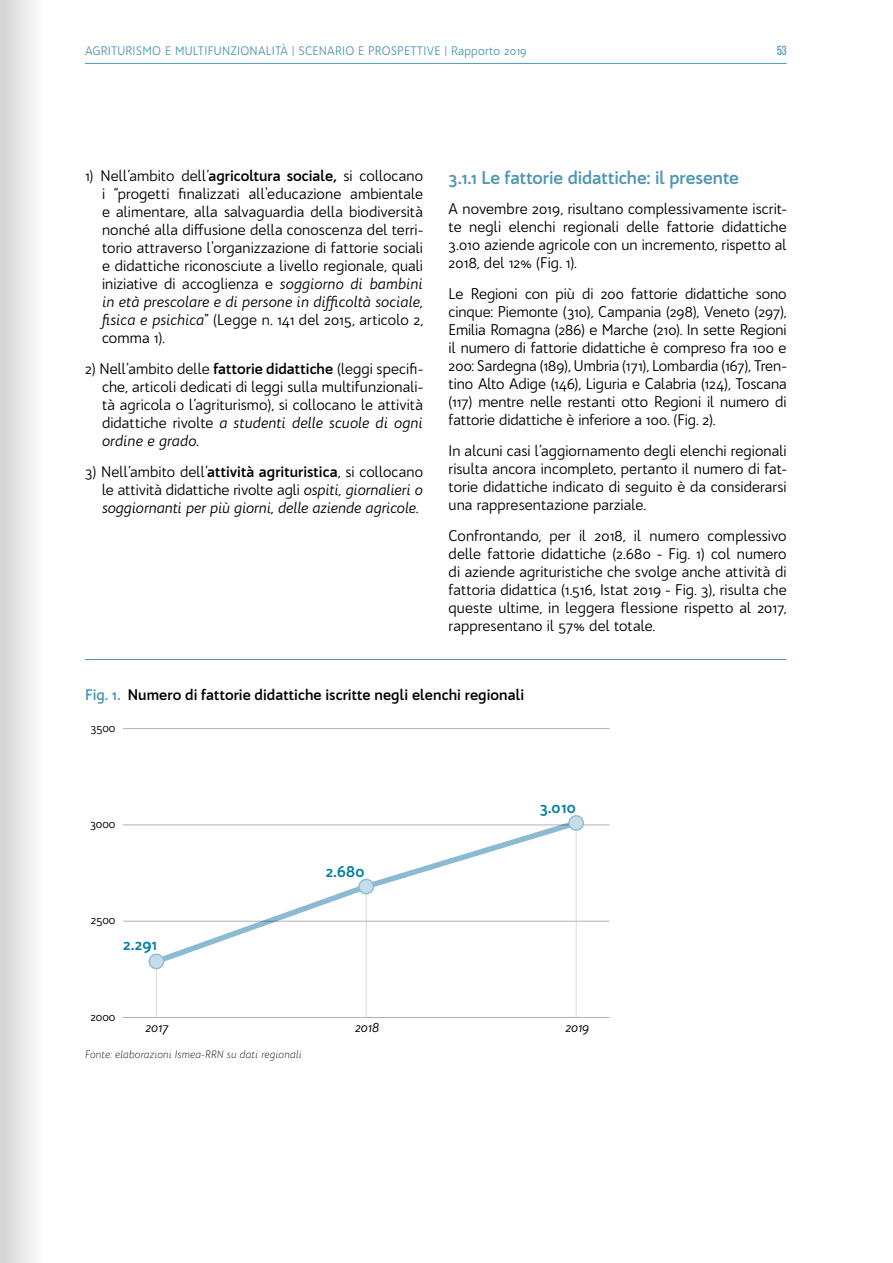
<style>
.page{position:relative;width:893px;height:1263px;background:#fff}
.page>*{position:absolute;margin:0;border:0;box-sizing:border-box;transform-origin:0 0}
.t1{font:700 18px "Bw Quinta Pro";letter-spacing:-.005em;color:#5096b4}
.t2{font:700 16.2px "Bw Quinta Pro";letter-spacing:.025em;color:#0080a4}
.t3{font:15px/18px "Bw Quinta Pro";color:#000;text-align:justify}
.t4{font:italic 15px/18px "Bw Quinta Pro";letter-spacing:-.015em;color:#000;text-align:justify}
.t5{font:700 15px "Bw Quinta Pro";letter-spacing:.005em;color:#000}
.t6{font:italic 13.5px "Bw Quinta Pro";letter-spacing:-.01em;color:#000}
.t7{font:500 13.5px "Giorgio Sans";color:#5096b4}
.t8{font:12.15px "Bw Quinta Pro";color:#000}
.t9{font:12px "Bw Quinta Pro";letter-spacing:.02em;color:#5096b4}
.t10{font:italic 300 10.5px "Bw Quinta Pro";letter-spacing:.01em;color:#000}
.s1{font-weight:700}
.s2{font-style:italic}
.s3{font-style:normal}
.s4{font-weight:700;font-style:normal}
.s5{color:#5096b4}
</style>
<div class="page">
<hr style="left:85px;top:63px;width:702px;height:1px;background:#5096b4">
<hr style="left:123px;top:1017px;width:487px;height:1px;background:#b3b2b2">
<hr style="left:156px;top:961px;width:1px;height:56px;background:#dadada">
<hr style="left:366px;top:886px;width:1px;height:131px;background:#dadada">
<hr style="left:576px;top:823px;width:1px;height:194px;background:#dadada">
<hr style="left:123px;top:921px;width:487px;height:1px;background:#b3b2b2">
<hr style="left:123px;top:824px;width:487px;height:1px;background:#b3b2b2">
<hr style="left:123px;top:728px;width:487px;height:1px;background:#b3b2b2">
<svg style="left:154px;top:822px;width:425px;height:142px"></svg>
<div style="left:359px;top:879px;width:14px;height:15px;background:#c5dcea;border-radius:50%"></div>
<div style="left:358px;top:879px;width:16px;height:15px;border:1px solid #8bbad3;border-radius:50%"></div>
<div style="left:569px;top:816px;width:14px;height:14px;background:#c5dcea;border-radius:50%"></div>
<div style="left:568px;top:815px;width:16px;height:16px;border:1px solid #8bbad3;border-radius:50%"></div>
<div style="left:149px;top:954px;width:15px;height:14px;background:#c5dcea;border-radius:50%"></div>
<div style="left:149px;top:953px;width:15px;height:16px;border:1px solid #8bbad3;border-radius:50%"></div>
<hr style="left:85px;top:659px;width:702px;height:1px;background:#5096b4">
<div style="left:0;top:0;width:43px;height:1263px;background:linear-gradient(to right,#d2d2d2,#fefefe)"></div>
<p class="t9" style="left:85px;top:43px;width:443px">AGRITURISMO E MULTIFUNZIONALITÀ | SCENARIO E PROSPETTIVE | Rapporto 2019</p>
<p class="t7" style="left:777px;top:44px;width:11px">53</p>
<p class="t3" style="left:102px;top:167px;width:323px;text-indent:-17px">1) Nell’ambito dell’<span class="s1">agricoltura sociale,</span> si collocano i “progetti finalizzati all'educazione ambientale e alimentare, alla salvaguardia della biodiversità nonché alla diffusione della conoscenza del terri&shy;torio attraverso l'organizzazione di fattorie sociali e didattiche riconosciute a livello regionale, quali iniziative di accoglienza e <span class="s2">soggiorno di bambini in età prescolare e di persone in difficoltà sociale, fisica e psichica</span>” (Legge n. 141 del 2015, articolo 2, comma 1).</p>
<p class="t3" style="left:102px;top:360px;width:323px;text-indent:-17px">2) Nell’ambito delle <span class="s1">fattorie didattiche</span> (leggi specifi&shy;che, articoli dedicati di leggi sulla multifunzionali&shy;tà agricola o l’agriturismo), si collocano le attività didattiche rivolte <span class="s2">a studenti delle scuole di ogni ordine e grado</span>.</p>
<p class="t4" style="left:102px;top:462px;width:323px;text-indent:-17px"><span class="s3">3) Nell’ambito dell’</span><span class="s4">attività agrituristica</span><span class="s3">, si collocano le attività didattiche rivolte agli</span> ospiti, giornalieri o soggiornanti per più giorni, delle aziende agricole<span class="s3">.</span></p>
<p class="t1" style="left:449px;top:166px;width:292px">3.1.1 Le fattorie didattiche: il presente</p>
<p class="t3" style="left:449px;top:200px;width:340px">A novembre 2019, risultano complessivamente iscrit&shy;te negli elenchi regionali delle fattorie didattiche 3.010 aziende agricole con un incremento, rispetto al 2018, del 12% (Fig. 1).</p>
<p class="t3" style="left:449px;top:285px;width:340px">Le Regioni con più di 200 fattorie didattiche sono cinque: Piemonte (310), Campania (298), Veneto (297), Emilia Romagna (286) e Marche (210). In sette Regioni il numero di fattorie didattiche è compreso fra 100 e 200: Sardegna (189), Umbria (171), Lombardia (167), Tren&shy;tino Alto Adige (146), Liguria e Calabria (124), Toscana (117) mentre nelle restanti otto Regioni il numero di fattorie didattiche è inferiore a 100. (Fig. 2).</p>
<p class="t3" style="left:449px;top:441px;width:340px">In alcuni casi l’aggiornamento degli elenchi regionali risulta ancora incompleto, pertanto il numero di fat&shy;torie didattiche indicato di seguito è da considerarsi una rappresentazione parziale.</p>
<p class="t3" style="left:449px;top:526px;width:340px">Confrontando, per il 2018, il numero complessivo delle fattorie didattiche (2.680 - Fig. 1) col numero di aziende agrituristiche che svolge anche attività di fattoria didattica (1.516, Istat 2019 - Fig. 3), risulta che queste ultime, in leggera flessione rispetto al 2017, rappresentano il 57% del totale.</p>
<p class="t5" style="left:85px;top:685px;width:441px"><span class="s5">Fig. 1.</span> Numero di fattorie didattiche iscritte negli elenchi regionali</p>
<p class="t8" style="left:90px;top:720px;width:27px">3500</p>
<p class="t8" style="left:90px;top:816px;width:27px">3000</p>
<p class="t8" style="left:91px;top:912px;width:26px">2500</p>
<p class="t2" style="left:123px;top:934px;width:35px">2.291</p>
<p class="t2" style="left:326px;top:860px;width:40px">2.680</p>
<p class="t2" style="left:540px;top:797px;width:38px">3.010</p>
<p class="t8" style="left:90px;top:1009px;width:27px">2000</p>
<p class="t6" style="left:145px;top:1019px;width:25px">2017</p>
<p class="t6" style="left:355px;top:1019px;width:25px">2018</p>
<p class="t6" style="left:565px;top:1019px;width:25px">2019</p>
<p class="t10" style="left:85px;top:1048px;width:218px">Fonte: elaborazioni Ismea-RRN su dati regionali</p>
</div>
